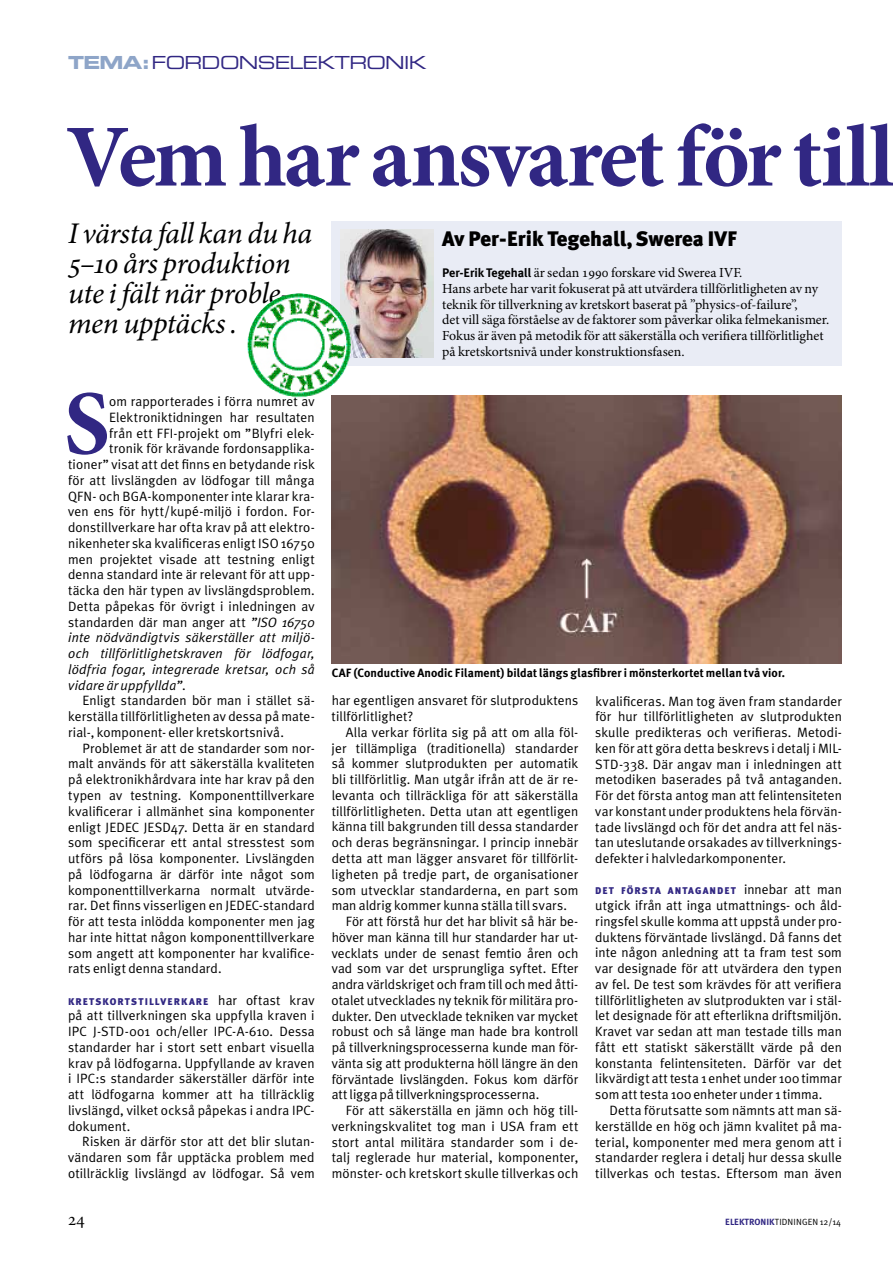
<style>
.page{position:relative;width:893px;height:1263px;background:#fff}
.page>*{position:absolute;margin:0;border:0;box-sizing:border-box;transform-origin:0 0}
.t1{font:700 91.5px "Minion Pro";color:#312783}
.t2{font:700 88.5px "Minion Pro";letter-spacing:-.03em;color:#312783}
.t3{font:italic 30px/30px "Minion Pro";letter-spacing:-.015em;color:#000}
.t4{font:900 21px "Meta Plus";color:#000}
.t5{font:18px "Eurostile Extended Two";letter-spacing:-.04em;color:#312783}
.t6{font:13.8px/15.8px "Minion Pro";color:#000}
.t7{font:13.5px/15.8px "Meta Plus Normal";letter-spacing:.01em;color:#000;text-align:justify}
.t8{font:italic 13.5px "Meta Plus Normal";letter-spacing:.015em;color:#000}
.t9{font:700 12px "Meta Plus";letter-spacing:.01em;color:#000}
.t10{font:900 9.75px "Meta Plus";letter-spacing:.115em;color:#312783}
.t11{font:9px "Meta Plus Normal";letter-spacing:.01em;color:#000}
.s1{font-family:"Eurostile Bold Extended Two";color:#8ea5c8}
.s2{font-family:"Meta Plus";font-weight:700;font-size:12.3px}
.s3{font-style:italic}
.s4{font-style:normal}
.s5{font-family:"Meta Plus Normal";font-weight:400;font-size:13.5px;color:#000}
.s6{font-family:"Meta Plus";font-weight:700;color:#312783}
</style>
<div class="page">
<div style="left:332px;top:221px;width:510px;height:145px;background:#e9ecf5"></div>
<img style="left:340px;top:230px;width:94px;height:127px">
<img style="left:332px;top:395px;width:510px;height:268px">
<img style="left:247px;top:293px;width:104px;height:105px;border-radius:52px">
<h3 class="t5" style="left:68px;top:51px;width:360px"><span class="s1">TEMA:</span> FORDONSELEKTRONIK</h3>
<h2 class="t2" style="left:66px;top:95px;width:829px">Vem har ansvaret för till</h2>
<h3 class="t3" style="left:68px;top:218px;width:246px">I värsta fall kan du ha<br>5–10 års produktion ute i fält när proble&shy;men upptäcks .</h3>
<h3 class="t4" style="left:442px;top:226px;width:276px">AV PER-ERIK TEGEHALL, SWEREA IVF</h3>
<p class="t6" style="left:442px;top:265px;width:389px"><span class="s2">Per-Erik Tegehall</span> är sedan 1990 forskare vid Swerea IVF.<br>Hans arbete har varit fokuserat på att utvärdera tillförlitligheten av ny teknik för tillverkning av kretskort baserat på ”physics-of-failure”,<br>det vill säga förståelse av de faktorer som påverkar olika felmekanismer.<br>Fokus är även på metodik för att säkerställa och verifiera tillförlitlighet på kretskortsnivå under konstruktionsfasen.</p>
<h1 class="t1" style="left:64px;top:360px;width:48px">S</h1>
<p class="t7" style="left:109px;top:393px;width:207px">om rapporterades i förra numret av</p>
<p class="t7" style="left:109px;top:409px;width:207px">Elektroniktidningen har resultaten</p>
<p class="t7" style="left:109px;top:425px;width:207px">från ett FFI-projekt om ”Blyfri elek-</p>
<p class="t7" style="left:109px;top:441px;width:207px">tronik för krävande fordonsapplika-</p>
<p class="t7" style="left:68px;top:456px;width:248px">tioner” visat att det finns en betydande risk</p>
<p class="t7" style="left:68px;top:472px;width:248px">för att livslängden av lödfogar till många</p>
<p class="t7" style="left:68px;top:488px;width:248px">QFN- och BGA-komponenter inte klarar kra-</p>
<p class="t7" style="left:68px;top:504px;width:248px">ven ens för hytt/kupé-miljö i fordon. For-</p>
<p class="t7" style="left:68px;top:519px;width:248px">donstillverkare har ofta krav på att elektro-</p>
<p class="t7" style="left:68px;top:535px;width:248px">nikenheter ska kvalificeras enligt ISO 16750</p>
<p class="t7" style="left:68px;top:551px;width:248px">men projektet visade att testning enligt</p>
<p class="t7" style="left:68px;top:567px;width:248px">denna standard inte är relevant för att upp-</p>
<p class="t7" style="left:68px;top:582px;width:248px">täcka den här typen av livslängdsproblem.</p>
<p class="t7" style="left:68px;top:598px;width:248px">Detta påpekas för övrigt i inledningen av</p>
<p class="t7" style="left:68px;top:614px;width:248px">standarden där man anger att <span class="s3">”ISO 16750</span></p>
<p class="t8" style="left:68px;top:630px;width:248px">inte nödvändigtvis säkerställer att miljö-</p>
<p class="t8" style="left:68px;top:646px;width:248px">och tillförlitlighetskraven för lödfogar,</p>
<p class="t8" style="left:68px;top:661px;width:248px">lödfria fogar, integrerade kretsar, och så</p>
<p class="t8" style="left:68px;top:677px;width:119px">vidare är uppfyllda”<span class="s4">.</span></p>
<p class="t7" style="left:82px;top:693px;width:234px">Enligt standarden bör man i stället sä-</p>
<p class="t7" style="left:68px;top:708px;width:248px">kerställa tillförlitligheten av dessa på mate-</p>
<p class="t7" style="left:68px;top:724px;width:217px">rial-, komponent- eller kretskortsnivå.</p>
<p class="t7" style="left:82px;top:740px;width:234px">Problemet är att de standarder som nor-</p>
<p class="t7" style="left:68px;top:756px;width:248px">malt används för att säkerställa kvaliteten</p>
<p class="t7" style="left:68px;top:771px;width:248px">på elektronikhårdvara inte har krav på den</p>
<p class="t7" style="left:68px;top:787px;width:248px">typen av testning. Komponenttillverkare</p>
<p class="t7" style="left:68px;top:803px;width:248px">kvalificerar i allmänhet sina komponenter</p>
<p class="t7" style="left:68px;top:819px;width:248px">enligt JEDEC JESD47. Detta är en standard</p>
<p class="t7" style="left:68px;top:834px;width:248px">som specificerar ett antal stresstest som</p>
<p class="t7" style="left:68px;top:850px;width:248px">utförs på lösa komponenter. Livslängden</p>
<p class="t7" style="left:68px;top:866px;width:248px">på lödfogarna är därför inte något som</p>
<p class="t7" style="left:68px;top:882px;width:248px">komponenttillverkarna normalt utvärde-</p>
<p class="t7" style="left:68px;top:897px;width:248px">rar. Det finns visserligen en JEDEC-standard</p>
<p class="t7" style="left:68px;top:913px;width:248px">för att testa inlödda komponenter men jag</p>
<p class="t7" style="left:68px;top:929px;width:248px">har inte hittat någon komponenttillverkare</p>
<p class="t7" style="left:68px;top:945px;width:248px">som angett att komponenter har kvalifice-</p>
<p class="t7" style="left:68px;top:960px;width:155px">rats enligt denna standard.</p>
<p class="t10" style="left:68px;top:995px;width:248px">KRETSKORTSTIL LV ERKARE <span class="s5">har oftast krav</span></p>
<p class="t7" style="left:68px;top:1008px;width:248px">på att tillverkningen ska uppfylla kraven i IPC J-STD-001 och/eller IPC-A-610. Dessa standarder har i stort sett enbart visuella krav på lödfogarna. Uppfyllande av kraven i IPC:s standarder säkerställer därför inte att lödfogarna kommer att ha tillräcklig livslängd, vilket också påpekas i andra IPC&shy;dokument.</p>
<p class="t7" style="left:68px;top:1134px;width:248px;text-indent:14px">Risken är därför stor att det blir slutan&shy;vändaren som får upptäcka problem med otillräcklig livslängd av lödfogar. Så vem</p>
<p class="t9" style="left:332px;top:666px;width:455px">CAF (Conductive Anodic Filament) bildat längs glasfibrer i mönsterkortet mellan två vior.</p>
<p class="t7" style="left:332px;top:693px;width:248px">har egentligen ansvaret för slutproduktens tillförlitlighet?</p>
<p class="t7" style="left:346px;top:724px;width:234px">Alla verkar förlita sig på att om alla föl-</p>
<p class="t7" style="left:332px;top:740px;width:248px">jer tillämpliga (traditionella) standarder</p>
<p class="t7" style="left:332px;top:756px;width:248px">så kommer slutprodukten per automatik</p>
<p class="t7" style="left:332px;top:771px;width:248px">bli tillförlitlig. Man utgår ifrån att de är re-</p>
<p class="t7" style="left:332px;top:787px;width:248px">levanta och tillräckliga för att säkerställa</p>
<p class="t7" style="left:332px;top:803px;width:248px">tillförlitligheten. Detta utan att egentligen</p>
<p class="t7" style="left:332px;top:819px;width:248px">känna till bakgrunden till dessa standarder</p>
<p class="t7" style="left:332px;top:834px;width:248px">och deras begränsningar. I princip innebär</p>
<p class="t7" style="left:332px;top:850px;width:248px">detta att man lägger ansvaret för tillförlit-</p>
<p class="t7" style="left:332px;top:866px;width:248px">ligheten på tredje part, de organisationer</p>
<p class="t7" style="left:332px;top:882px;width:248px">som utvecklar standarderna, en part som</p>
<p class="t7" style="left:332px;top:897px;width:237px">man aldrig kommer kunna ställa till svars.</p>
<p class="t7" style="left:346px;top:913px;width:234px">För att förstå hur det har blivit så här be-</p>
<p class="t7" style="left:332px;top:929px;width:248px">höver man känna till hur standarder har ut-</p>
<p class="t7" style="left:332px;top:945px;width:248px">vecklats under de senast femtio åren och</p>
<p class="t7" style="left:332px;top:960px;width:248px">vad som var det ursprungliga syftet. Efter</p>
<p class="t7" style="left:332px;top:976px;width:248px">andra världskriget och fram till och med åtti-</p>
<p class="t7" style="left:332px;top:992px;width:248px">otalet utvecklades ny teknik för militära pro-</p>
<p class="t7" style="left:332px;top:1008px;width:248px">dukter. Den utvecklade tekniken var mycket</p>
<p class="t7" style="left:332px;top:1023px;width:248px">robust och så länge man hade bra kontroll</p>
<p class="t7" style="left:332px;top:1039px;width:248px">på tillverkningsprocesserna kunde man för-</p>
<p class="t7" style="left:332px;top:1055px;width:248px">vänta sig att produkterna höll längre än den</p>
<p class="t7" style="left:332px;top:1071px;width:248px">förväntade livslängden. Fokus kom därför</p>
<p class="t7" style="left:332px;top:1086px;width:209px">attligga på tillverkningsprocesserna.</p>
<p class="t7" style="left:346px;top:1102px;width:234px">För att säkerställa en jämn och hög till-</p>
<p class="t7" style="left:332px;top:1118px;width:248px">verkningskvalitet tog man i USA fram ett</p>
<p class="t7" style="left:332px;top:1134px;width:248px">stort antal militära standarder som i de-</p>
<p class="t7" style="left:332px;top:1150px;width:248px">talj reglerade hur material, komponenter,</p>
<p class="t7" style="left:332px;top:1165px;width:248px">mönster- och kretskort skulle tillverkas och</p>
<p class="t7" style="left:595px;top:693px;width:248px">kvalificeras. Man tog även fram standarder för hur tillförlitligheten av slutprodukten skulle predikteras och verifieras. Metodi&shy;ken för att göra detta beskrevs i detalj i MIL-STD-338. Där angav man i inledningen att metodiken baserades på två antaganden.<br>För det första antog man att felintensiteten var konstant under produktens hela förvän&shy;tade livslängd och för det andra att fel näs&shy;tan uteslutande orsakades av tillverknings&shy;defekter i halvledarkomponenter.</p>
<p class="t10" style="left:595px;top:885px;width:248px">DET FÖRSTA ANTAGANDET <span class="s5">innebar att man</span></p>
<p class="t7" style="left:595px;top:897px;width:248px">utgick ifrån att inga utmattnings- och åld&shy;ringsfel skulle komma att uppstå under pro&shy;duktens förväntade livslängd. Då fanns det inte någon anledning att ta fram test som var designade för att utvärdera den typen av fel. De test som krävdes för att verifiera tillförlitligheten av slutprodukten var i stäl&shy;let designade för att efterlikna driftsmiljön.<br>Kravet var sedan att man testade tills man fått ett statiskt säkerställt värde på den konstanta felintensiteten. Därför var det likvärdigt atttesta 1 enhet under 100 timmar som atttesta 100 enheter under 1 timma.</p>
<p class="t7" style="left:595px;top:1102px;width:248px;text-indent:14px">Detta förutsatte som nämnts att man sä&shy;kerställde en hög och jämn kvalitet på ma&shy;terial, komponenter med mera genom att i standarder reglera i detalj hur dessa skulle tillverkas och testas. Eftersom man även</p>
<p class="t11" style="left:725px;top:1216px;width:117px"><span class="s6">ELEKTRONIK</span>TIDNINGEN 12/14</p>
</div>
